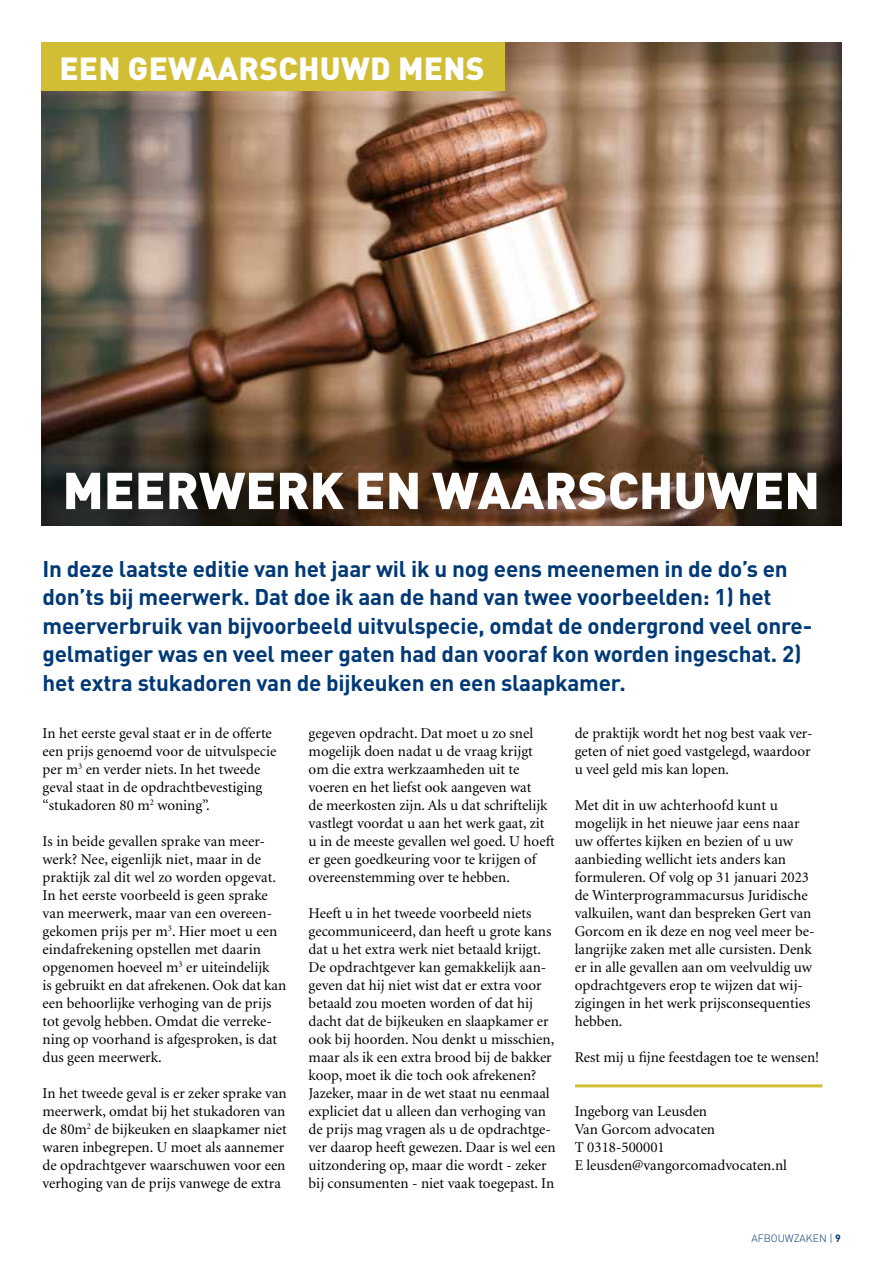
<style>
.page{position:relative;width:893px;height:1263px;background:#fff}
.page>*{position:absolute;margin:0;border:0;box-sizing:border-box;transform-origin:0 0}
.t1{font:900 51px "DIN Pro";color:#fff}
.t2{font:900 31.65px "DIN Pro";letter-spacing:.01em;color:#fff}
.t3{font:700 22.5px/28.5px "DIN Pro";letter-spacing:-.01em;color:#003976}
.t4{font:15px/18px "Minion";color:#000}
.t5{font:300 10.5px "DIN Pro";color:#003976}
.s1{font-weight:700}
</style>
<div class="page">
<img style="left:42px;top:43px;width:800px;height:482px">
<div style="left:42px;top:43px;width:463px;height:48px;background:#d1be35"></div>
<hr style="left:575px;top:1084px;width:247px;height:3px;background:#d1be35">
<h2 class="t2" style="left:59px;top:47px;width:427px">EEN GEWAARSCHUWD MENS</h2>
<h1 class="t1" style="left:63px;top:456px;width:759px">MEERWERK EN WAARSCHUWEN</h1>
<p class="t3" style="left:43px;top:553px;width:771px">In deze laatste editie van het jaar wil ik u nog eens meenemen in de do’s en don’ts bij meerwerk. Dat doe ik aan de hand van twee voorbeelden: 1) het meerverbruik van bijvoorbeeld uitvulspecie, omdat de ondergrond veel onre&shy;gelmatiger was en veel meer gaten had dan vooraf kon worden ingeschat. 2) het extra stukadoren van de bijkeuken en een slaapkamer.</p>
<p class="t4" style="left:43px;top:725px;width:235px">In het eerste geval staat er in de offerte een prijs genoemd voor de uitvulspecie per m<sup>3</sup> en verder niets. In het tweede geval staat in de opdrachtbevestiging “stukadoren 80 m<sup>2</sup> woning”.</p>
<p class="t4" style="left:43px;top:833px;width:245px">Is in beide gevallen sprake van meer&shy;werk? Nee, eigenlijk niet, maar in de praktijk zal dit wel zo worden opgevat.<br>In het eerste voorbeeld is geen sprake van meerwerk, maar van een overeen&shy;gekomen prijs per m<sup>3</sup>. Hier moet u een eindafrekening opstellen met daarin opgenomen hoeveel m<sup>3</sup> er uiteindelijk<br>is gebruikt en dat afrekenen. Ook dat kan een behoorlijke verhoging van de prijs tot gevolg hebben. Omdat die verreke&shy;ning op voorhand is afgesproken, is dat dus geen meerwerk.</p>
<p class="t4" style="left:43px;top:1085px;width:246px">In het tweede geval is er zeker sprake van meerwerk, omdat bij het stukadoren van de 80m<sup>2</sup> de bijkeuken en slaapkamer niet waren inbegrepen. U moet als aannemer de opdrachtgever waarschuwen voor een verhoging van de prijs vanwege de extra</p>
<p class="t4" style="left:309px;top:725px;width:248px">gegeven opdracht. Dat moet u zo snel mogelijk doen nadat u de vraag krijgt om die extra werkzaamheden uit te voeren en het liefst ook aangeven wat<br>de meerkosten zijn. Als u dat schriftelijk vastlegt voordat u aan het werk gaat, zit u in de meeste gevallen wel goed. U hoeft er geen goedkeuring voor te krijgen of overeenstemming over te hebben.</p>
<p class="t4" style="left:309px;top:905px;width:248px">Heeft u in het tweede voorbeeld niets gecommuniceerd, dan heeft u grote kans dat u het extra werk niet betaald krijgt.<br>De opdrachtgever kan gemakkelijk aan&shy;geven dat hij niet wist dat er extra voor betaald zou moeten worden of dat hij dacht dat de bijkeuken en slaapkamer er ook bij hoorden. Nou denkt u misschien, maar als ik een extra brood bij de bakker koop, moet ik die toch ook afrekenen?<br>Jazeker, maar in de wet staat nu eenmaal expliciet dat u alleen dan verhoging van de prijs mag vragen als u de opdrachtge&shy;ver daarop heeft gewezen. Daar is wel een uitzondering op, maar die wordt - zeker bij consumenten - niet vaak toegepast. In</p>
<p class="t4" style="left:575px;top:725px;width:239px">de praktijk wordt het nog best vaak ver&shy;geten of niet goed vastgelegd, waardoor u veel geld mis kan lopen.</p>
<p class="t4" style="left:575px;top:797px;width:241px">Met dit in uw achterhoofd kunt u mogelijk in het nieuwe jaar eens naar uw offertes kijken en bezien of u uw aanbieding wellicht iets anders kan formuleren. Of volg op 31 januari 2023 de Winterprogrammacursus Juridische valkuilen, want dan bespreken Gert van Gorcom en ik deze en nog veel meer be&shy;langrijke zaken met alle cursisten. Denk er in alle gevallen aan om veelvuldig uw opdrachtgevers erop te wijzen dat wij&shy;zigingen in het werk prijsconsequenties hebben.</p>
<p class="t4" style="left:575px;top:1049px;width:246px">Rest mij u fijne feestdagen toe te wensen!</p>
<p class="t4" style="left:575px;top:1103px;width:214px">Ingeborg van Leusden<br>Van Gorcom advocaten<br>T 0318-500001<br>E leusden@vangorcomadvocaten.nl</p>
<p class="t5" style="left:751px;top:1231px;width:91px">AFBOUWZAKEN | <span class="s1">9</span></p>
</div>
